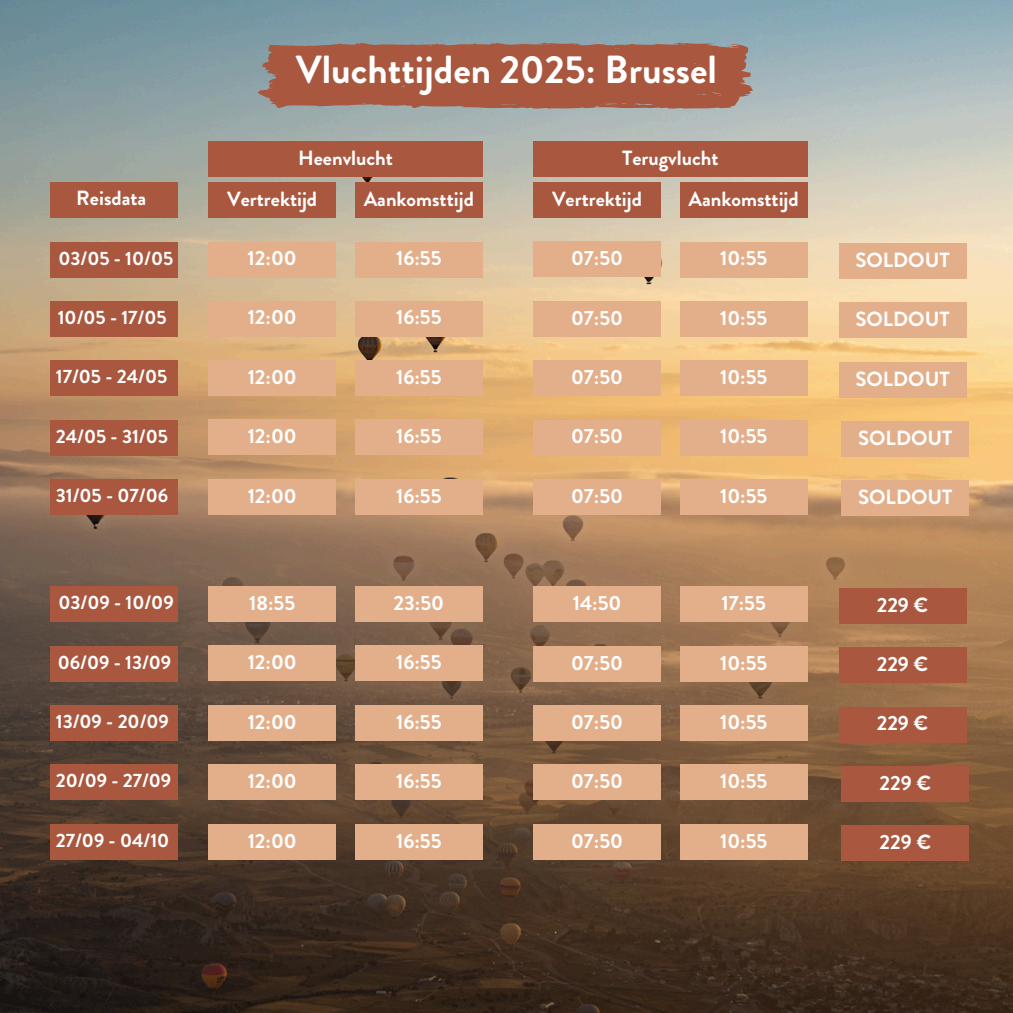
<style>
.page{position:relative;width:1013px;height:1013px;background:#fff}
.page>*{position:absolute;margin:0;border:0;box-sizing:border-box;transform-origin:0 0}
.t1{font:700 39.12px "Brandon Grotesque";color:#fff}
.t2{font:700 20.5px "Brandon Grotesque";color:#fff}
.t3{font:700 19.25px "Brandon Grotesque";color:#fff}
</style>
<div class="page">
<img style="left:0;top:0;width:1012px;height:1012px">
<svg style="left:258px;top:42px;width:495px;height:67px"></svg>
<div style="left:50px;top:182px;width:127px;height:36px;background:#a9583f"></div>
<div style="left:208px;top:182px;width:128px;height:36px;background:#a9583f"></div>
<div style="left:355px;top:182px;width:127px;height:36px;background:#a9583f"></div>
<div style="left:208px;top:141px;width:274px;height:35px;background:#a9583f"></div>
<div style="left:533px;top:182px;width:128px;height:36px;background:#a9583f"></div>
<div style="left:680px;top:182px;width:127px;height:36px;background:#a9583f"></div>
<div style="left:533px;top:141px;width:274px;height:35px;background:#a9583f"></div>
<div style="left:208px;top:242px;width:128px;height:35px;background:#e3af8b"></div>
<div style="left:355px;top:242px;width:127px;height:35px;background:#e3af8b"></div>
<div style="left:533px;top:241px;width:128px;height:36px;background:#e3af8b"></div>
<div style="left:680px;top:242px;width:127px;height:35px;background:#e3af8b"></div>
<div style="left:50px;top:242px;width:127px;height:35px;background:#a9583f"></div>
<div style="left:50px;top:301px;width:127px;height:36px;background:#a9583f"></div>
<div style="left:208px;top:301px;width:128px;height:35px;background:#e3af8b"></div>
<div style="left:355px;top:301px;width:127px;height:35px;background:#e3af8b"></div>
<div style="left:533px;top:301px;width:128px;height:36px;background:#e3af8b"></div>
<div style="left:680px;top:301px;width:127px;height:36px;background:#e3af8b"></div>
<div style="left:50px;top:360px;width:127px;height:36px;background:#a9583f"></div>
<div style="left:208px;top:360px;width:128px;height:35px;background:#e3af8b"></div>
<div style="left:355px;top:360px;width:127px;height:35px;background:#e3af8b"></div>
<div style="left:533px;top:360px;width:128px;height:36px;background:#e3af8b"></div>
<div style="left:680px;top:360px;width:127px;height:36px;background:#e3af8b"></div>
<div style="left:50px;top:419px;width:127px;height:36px;background:#a9583f"></div>
<div style="left:208px;top:419px;width:128px;height:36px;background:#e3af8b"></div>
<div style="left:355px;top:419px;width:127px;height:36px;background:#e3af8b"></div>
<div style="left:533px;top:419px;width:128px;height:36px;background:#e3af8b"></div>
<div style="left:680px;top:419px;width:127px;height:36px;background:#e3af8b"></div>
<div style="left:50px;top:479px;width:127px;height:36px;background:#a9583f"></div>
<div style="left:208px;top:479px;width:128px;height:35px;background:#e3af8b"></div>
<div style="left:355px;top:479px;width:127px;height:35px;background:#e3af8b"></div>
<div style="left:533px;top:479px;width:128px;height:36px;background:#e3af8b"></div>
<div style="left:680px;top:479px;width:127px;height:36px;background:#e3af8b"></div>
<div style="left:838px;top:243px;width:128px;height:36px;background:#e3af8b"></div>
<div style="left:838px;top:302px;width:128px;height:36px;background:#e3af8b"></div>
<div style="left:838px;top:362px;width:128px;height:35px;background:#e3af8b"></div>
<div style="left:841px;top:421px;width:128px;height:35px;background:#e3af8b"></div>
<div style="left:841px;top:480px;width:128px;height:36px;background:#e3af8b"></div>
<div style="left:208px;top:586px;width:128px;height:36px;background:#e3af8b"></div>
<div style="left:355px;top:586px;width:127px;height:36px;background:#e3af8b"></div>
<div style="left:533px;top:586px;width:128px;height:36px;background:#e3af8b"></div>
<div style="left:680px;top:586px;width:127px;height:36px;background:#e3af8b"></div>
<div style="left:50px;top:586px;width:127px;height:36px;background:#a9583f"></div>
<div style="left:50px;top:646px;width:127px;height:35px;background:#a9583f"></div>
<div style="left:208px;top:645px;width:128px;height:36px;background:#e3af8b"></div>
<div style="left:355px;top:645px;width:127px;height:36px;background:#e3af8b"></div>
<div style="left:533px;top:646px;width:128px;height:35px;background:#e3af8b"></div>
<div style="left:680px;top:646px;width:127px;height:35px;background:#e3af8b"></div>
<div style="left:50px;top:705px;width:127px;height:35px;background:#a9583f"></div>
<div style="left:208px;top:704px;width:128px;height:36px;background:#e3af8b"></div>
<div style="left:355px;top:704px;width:127px;height:36px;background:#e3af8b"></div>
<div style="left:533px;top:705px;width:128px;height:35px;background:#e3af8b"></div>
<div style="left:680px;top:705px;width:127px;height:35px;background:#e3af8b"></div>
<div style="left:50px;top:764px;width:127px;height:36px;background:#a9583f"></div>
<div style="left:208px;top:764px;width:128px;height:36px;background:#e3af8b"></div>
<div style="left:355px;top:764px;width:127px;height:36px;background:#e3af8b"></div>
<div style="left:533px;top:764px;width:128px;height:36px;background:#e3af8b"></div>
<div style="left:680px;top:764px;width:127px;height:36px;background:#e3af8b"></div>
<div style="left:50px;top:824px;width:127px;height:35px;background:#a9583f"></div>
<div style="left:208px;top:823px;width:128px;height:36px;background:#e3af8b"></div>
<div style="left:355px;top:823px;width:127px;height:36px;background:#e3af8b"></div>
<div style="left:533px;top:824px;width:128px;height:35px;background:#e3af8b"></div>
<div style="left:680px;top:824px;width:127px;height:35px;background:#e3af8b"></div>
<div style="left:838px;top:588px;width:128px;height:36px;background:#a9583f"></div>
<div style="left:838px;top:647px;width:128px;height:36px;background:#a9583f"></div>
<div style="left:838px;top:706px;width:128px;height:36px;background:#a9583f"></div>
<div style="left:841px;top:765px;width:128px;height:36px;background:#a9583f"></div>
<div style="left:841px;top:825px;width:128px;height:35px;background:#a9583f"></div>
<p class="t1" style="left:296px;top:42px;width:422px">Vluchttijden 2025: Brussel</p>
<p class="t2" style="left:298px;top:144px;width:96px">Heenvlucht</p>
<p class="t2" style="left:76px;top:184px;width:71px">Reisdata</p>
<p class="t2" style="left:227px;top:184px;width:92px">Vertrektijd</p>
<p class="t2" style="left:363px;top:184px;width:112px">Aankomsttijd</p>
<p class="t2" style="left:622px;top:144px;width:98px">Terugvlucht</p>
<p class="t2" style="left:552px;top:184px;width:92px">Vertrektijd</p>
<p class="t2" style="left:688px;top:184px;width:112px">Aankomsttijd</p>
<p class="t3" style="left:58px;top:244px;width:116px">03/05 - 10/05</p>
<h1 class="t2" style="left:248px;top:244px;width:51px">12:00</h1>
<p class="t2" style="left:396px;top:244px;width:47px">16:55</p>
<p class="t2" style="left:571px;top:244px;width:53px">07:50</p>
<p class="t2" style="left:720px;top:244px;width:49px">10:55</p>
<p class="t3" style="left:58px;top:303px;width:110px">10/05 - 17/05</p>
<p class="t2" style="left:248px;top:303px;width:51px">12:00</p>
<p class="t2" style="left:396px;top:303px;width:47px">16:55</p>
<p class="t2" style="left:571px;top:303px;width:53px">07:50</p>
<p class="t2" style="left:720px;top:303px;width:49px">10:55</p>
<p class="t3" style="left:56px;top:363px;width:113px">17/05 - 24/05</p>
<p class="t2" style="left:248px;top:362px;width:51px">12:00</p>
<p class="t2" style="left:396px;top:362px;width:47px">16:55</p>
<p class="t2" style="left:571px;top:362px;width:53px">07:50</p>
<p class="t2" style="left:720px;top:362px;width:49px">10:55</p>
<p class="t3" style="left:56px;top:422px;width:114px">24/05 - 31/05</p>
<p class="t2" style="left:248px;top:421px;width:51px">12:00</p>
<p class="t2" style="left:396px;top:421px;width:47px">16:55</p>
<p class="t2" style="left:571px;top:422px;width:53px">07:50</p>
<p class="t2" style="left:720px;top:422px;width:49px">10:55</p>
<p class="t3" style="left:56px;top:482px;width:114px">31/05 - 07/06</p>
<p class="t2" style="left:248px;top:481px;width:51px">12:00</p>
<p class="t2" style="left:396px;top:481px;width:47px">16:55</p>
<p class="t2" style="left:571px;top:481px;width:53px">07:50</p>
<p class="t2" style="left:720px;top:481px;width:49px">10:55</p>
<p class="t3" style="left:58px;top:589px;width:117px">03/09 - 10/09</p>
<h2 class="t2" style="left:249px;top:589px;width:48px">18:55</h2>
<h2 class="t2" style="left:393px;top:589px;width:52px">23:50</h2>
<p class="t2" style="left:572px;top:588px;width:50px">14:50</p>
<p class="t2" style="left:721px;top:589px;width:46px">17:55</p>
<p class="t3" style="left:58px;top:648px;width:115px">06/09 - 13/09</p>
<p class="t2" style="left:248px;top:648px;width:51px">12:00</p>
<p class="t2" style="left:396px;top:648px;width:47px">16:55</p>
<p class="t2" style="left:571px;top:648px;width:53px">07:50</p>
<p class="t2" style="left:720px;top:648px;width:49px">10:55</p>
<p class="t3" style="left:56px;top:707px;width:115px">13/09 - 20/09</p>
<p class="t2" style="left:248px;top:707px;width:51px">12:00</p>
<p class="t2" style="left:396px;top:707px;width:47px">16:55</p>
<p class="t2" style="left:571px;top:707px;width:53px">07:50</p>
<p class="t2" style="left:720px;top:707px;width:49px">10:55</p>
<p class="t3" style="left:56px;top:767px;width:117px">20/09 - 27/09</p>
<p class="t2" style="left:248px;top:766px;width:51px">12:00</p>
<p class="t2" style="left:396px;top:766px;width:47px">16:55</p>
<p class="t2" style="left:571px;top:766px;width:53px">07:50</p>
<p class="t2" style="left:720px;top:766px;width:49px">10:55</p>
<p class="t3" style="left:56px;top:826px;width:115px">27/09 - 04/10</p>
<p class="t2" style="left:248px;top:826px;width:51px">12:00</p>
<p class="t2" style="left:396px;top:826px;width:47px">16:55</p>
<p class="t2" style="left:571px;top:826px;width:53px">07:50</p>
<p class="t2" style="left:720px;top:826px;width:49px">10:55</p>
<p class="t2" style="left:855px;top:245px;width:96px">SOLDOUT</p>
<p class="t2" style="left:855px;top:305px;width:96px">SOLDOUT</p>
<h2 class="t2" style="left:855px;top:364px;width:96px">SOLDOUT</h2>
<h2 class="t2" style="left:858px;top:423px;width:96px">SOLDOUT</h2>
<h2 class="t2" style="left:858px;top:482px;width:96px">SOLDOUT</h2>
<p class="t2" style="left:876px;top:590px;width:53px">229 €</p>
<p class="t2" style="left:876px;top:649px;width:53px">229 €</p>
<p class="t2" style="left:876px;top:709px;width:53px">229 €</p>
<p class="t2" style="left:879px;top:768px;width:53px">229 €</p>
<p class="t2" style="left:879px;top:827px;width:53px">229 €</p>
</div>
